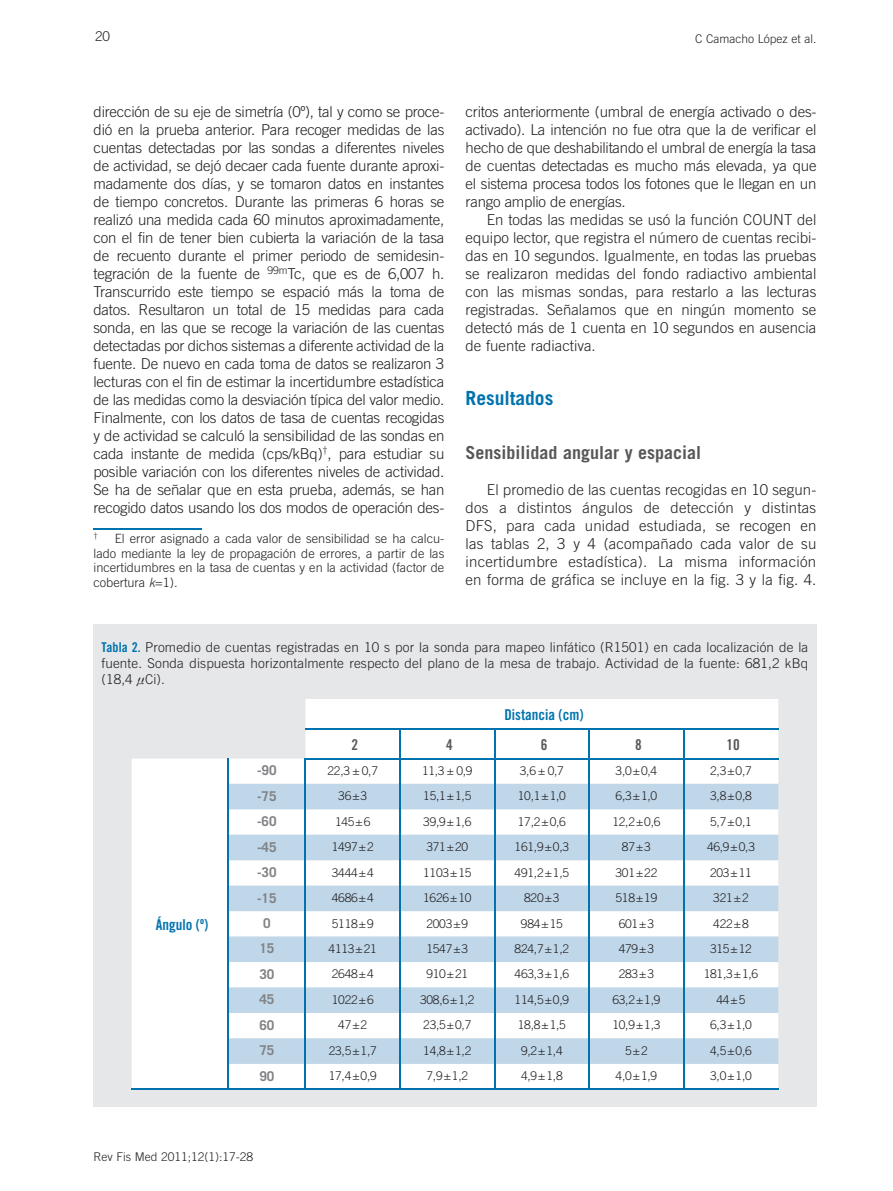
<style>
.page{position:relative;width:893px;height:1191px;background:#fff}
.page>*{position:absolute;margin:0;border:0;box-sizing:border-box;transform-origin:0 0}
.t1{font:700 19.5px "Trade Gothic";color:#0073ae}
.t2{font:700 18px "Trade Gothic";color:#57585a}
.t3{font:300 15px/18px "Trade Gothic";letter-spacing:-.01em;color:#231f20;text-align:justify}
.t4{font:15px "Trade Gothic Bold Cond Twenty";color:#0073ae}
.t5{font:15px "Trade Gothic Bold Cond Twenty";color:#57585a}
.t6{font:300 13.5px/16.2px "Trade Gothic";letter-spacing:.01em;color:#231f20;text-align:justify}
.t7{font:700 13.5px "Trade Gothic";color:#808285}
.t8{font:300 12.75px/14.5px "Trade Gothic";color:#231f20;text-align:justify}
.t9{font:300 12px "Trade Gothic";letter-spacing:-.02em;color:#231f20}
.t10{font:300 12px "Trade Gothic";color:#231f20}
.t11{font:300 8.85px "Trade Gothic";color:#231f20}
.s1{font-style:italic}
.s2{font-family:"Trade Gothic Bold Cond Twenty";font-weight:400;color:#0073ae}
.s3{font-family:"M Ma Greek";font-weight:400;font-style:italic}
</style>
<div class="page">
<hr style="left:94px;top:528px;width:108px;height:1px;background:#0073ae">
<div style="left:93px;top:624px;width:724px;height:482px;background:#e6e7e9"></div>
<svg style="left:132px;top:699px;width:646px;height:389px;fill:#fff"></svg>
<svg style="left:229px;top:758px;width:76px;height:330px;background:#f9fbfd"></svg>
<svg style="left:229px;top:784px;width:76px;height:279px;background:#d9e7f2"></svg>
<hr style="left:305px;top:728px;width:95px;height:2px;background:#0073ae">
<hr style="left:400px;top:728px;width:95px;height:2px;background:#0073ae">
<hr style="left:495px;top:728px;width:94px;height:2px;background:#0073ae">
<hr style="left:589px;top:728px;width:95px;height:2px;background:#0073ae">
<hr style="left:684px;top:728px;width:94px;height:2px;background:#0073ae">
<svg style="left:305px;top:730px;width:473px;height:358px;background:#deeaf4"></svg>
<hr style="left:228px;top:1088px;width:77px;height:1px;background:#0073ae">
<svg style="left:228px;top:758px;width:1px;height:330px"></svg>
<hr style="left:132px;top:1088px;width:96px;height:1px;background:#0073ae">
<hr style="left:305px;top:1088px;width:95px;height:1px;background:#0073ae">
<hr style="left:400px;top:1088px;width:95px;height:1px;background:#0073ae">
<hr style="left:495px;top:1088px;width:94px;height:1px;background:#0073ae">
<hr style="left:589px;top:1088px;width:95px;height:1px;background:#0073ae">
<hr style="left:684px;top:1088px;width:94px;height:1px;background:#0073ae">
<p class="t6" style="left:95px;top:28px;width:17px">20</p>
<p class="t10" style="left:695px;top:31px;width:123px">C Camacho López et al.</p>
<p class="t3" style="left:94px;top:102px;width:352px">dirección de su eje de simetría (0º), tal y como se proce&shy;dió en la prueba anterior. Para recoger medidas de las cuentas detectadas por las sondas a diferentes niveles de actividad, se dejó decaer cada fuente durante aproxi&shy;madamente dos días, y se tomaron datos en instantes de tiempo concretos. Durante las primeras 6 horas se realizó una medida cada 60 minutos aproximadamente, con el fin de tener bien cubierta la variación de la tasa de recuento durante el primer periodo de semidesin&shy;tegración de la fuente de <sup>99m</sup>Tc, que es de 6,007 h.<br>Transcurrido este tiempo se espació más la toma de datos. Resultaron un total de 15 medidas para cada sonda, en las que se recoge la variación de las cuentas detectadas por dichos sistemas a diferente actividad de la fuente. De nuevo en cada toma de datos se realizaron 3 lecturas con el fin de estimar la incertidumbre estadística de las medidas como la desviación típica del valor medio.<br>Finalmente, con los datos de tasa de cuentas recogidas y de actividad se calculó la sensibilidad de las sondas en cada instante de medida (cps/kBq)<sup>†</sup>, para estudiar su posible variación con los diferentes niveles de actividad.<br>Se ha de señalar que en esta prueba, además, se han recogido datos usando los dos modos de operación des-</p>
<p class="t11" style="left:94px;top:531px;width:6px">†</p>
<p class="t8" style="left:94px;top:531px;width:352px;text-indent:21px">El error asignado a cada valor de sensibilidad se ha calcu&shy;lado mediante la ley de propagación de errores, a partir de las incertidumbres en la tasa de cuentas y en la actividad (factor de cobertura <span class="s1">k</span>=1).</p>
<p class="t3" style="left:466px;top:102px;width:352px">critos anteriormente (umbral de energía activado o des&shy;activado). La intención no fue otra que la de verificar el hecho de que deshabilitando el umbral de energía la tasa de cuentas detectadas es mucho más elevada, ya que el sistema procesa todos los fotones que le llegan en un rango amplio de energías.</p>
<p class="t3" style="left:466px;top:210px;width:352px;text-indent:21px">En todas las medidas se usó la función COUNT del equipo lector, que registra el número de cuentas recibi&shy;das en 10 segundos. Igualmente, en todas las pruebas se realizaron medidas del fondo radiactivo ambiental con las mismas sondas, para restarlo a las lecturas registradas. Señalamos que en ningún momento se detectó más de 1 cuenta en 10 segundos en ausencia de fuente radiactiva.</p>
<h1 class="t1" style="left:466px;top:386px;width:89px">Resultados</h1>
<p class="t2" style="left:466px;top:441px;width:237px">Sensibilidad angular y espacial</p>
<p class="t3" style="left:466px;top:480px;width:352px;text-indent:21px">El promedio de las cuentas recogidas en 10 segun&shy;dos a distintos ángulos de detección y distintas DFS, para cada unidad estudiada, se recogen en las tablas 2, 3 y 4 (acompañado cada valor de su incertidumbre estadística). La misma información en forma de gráfica se incluye en la fig. 3 y la fig. 4.</p>
<p class="t6" style="left:102px;top:639px;width:708px"><span class="s2">Tabla 2.</span> Promedio de cuentas registradas en 10 s por la sonda para mapeo linfático (R1501) en cada localización de la fuente. Sonda dispuesta horizontalmente respecto del plano de la mesa de trabajo. Actividad de la fuente: 681,2 kBq (18,4 <span class="s3">n</span>Ci).</p>
<p class="t4" style="left:504px;top:705px;width:81px">Distancia (cm)</p>
<p class="t5" style="left:352px;top:735px;width:8px">2</p>
<p class="t5" style="left:446px;top:735px;width:8px">4</p>
<p class="t5" style="left:541px;top:735px;width:8px">6</p>
<p class="t5" style="left:635px;top:735px;width:8px">8</p>
<p class="t5" style="left:726px;top:735px;width:15px">10</p>
<p class="t4" style="left:156px;top:915px;width:54px">Ángulo (º)</p>
<p class="t7" style="left:257px;top:762px;width:21px">-90</p>
<p class="t9" style="left:327px;top:763px;width:52px">22,3 ± 0,7</p>
<p class="t9" style="left:422px;top:763px;width:52px">11,3 ± 0,9</p>
<p class="t9" style="left:520px;top:763px;width:46px">3,6 ± 0,7</p>
<p class="t9" style="left:616px;top:763px;width:43px">3,0 ± 0,4</p>
<p class="t9" style="left:710px;top:763px;width:43px">2,3 ± 0,7</p>
<p class="t7" style="left:257px;top:787px;width:21px">-75</p>
<p class="t9" style="left:338px;top:789px;width:31px">36 ± 3</p>
<p class="t9" style="left:423px;top:789px;width:50px">15,1 ± 1,5</p>
<p class="t9" style="left:518px;top:789px;width:50px">10,1 ± 1,0</p>
<p class="t9" style="left:616px;top:789px;width:43px">6,3 ± 1,0</p>
<p class="t9" style="left:710px;top:789px;width:43px">3,8 ± 0,8</p>
<p class="t7" style="left:257px;top:813px;width:21px">-60</p>
<p class="t9" style="left:335px;top:814px;width:37px">145 ± 6</p>
<p class="t9" style="left:423px;top:814px;width:50px">39,9 ± 1,6</p>
<p class="t9" style="left:518px;top:814px;width:50px">17,2 ± 0,6</p>
<p class="t9" style="left:612px;top:814px;width:50px">12,2 ± 0,6</p>
<p class="t9" style="left:710px;top:814px;width:43px">5,7 ± 0,1</p>
<p class="t7" style="left:257px;top:838px;width:21px">-45</p>
<p class="t9" style="left:332px;top:839px;width:43px">1497 ± 2</p>
<p class="t9" style="left:426px;top:839px;width:43px">371 ± 20</p>
<p class="t9" style="left:515px;top:839px;width:56px">161,9 ± 0,3</p>
<p class="t9" style="left:622px;top:839px;width:31px">87 ± 3</p>
<p class="t9" style="left:707px;top:839px;width:50px">46,9 ± 0,3</p>
<p class="t7" style="left:257px;top:864px;width:21px">-30</p>
<p class="t9" style="left:332px;top:865px;width:43px">3444 ± 4</p>
<p class="t9" style="left:423px;top:865px;width:50px">1103 ± 15</p>
<p class="t9" style="left:515px;top:865px;width:56px">491,2 ± 1,5</p>
<p class="t9" style="left:615px;top:865px;width:43px">301 ± 22</p>
<p class="t9" style="left:710px;top:865px;width:43px">203 ± 11</p>
<p class="t7" style="left:257px;top:889px;width:21px">-15</p>
<p class="t9" style="left:332px;top:890px;width:43px">4686 ± 4</p>
<p class="t9" style="left:423px;top:890px;width:50px">1626 ± 10</p>
<p class="t9" style="left:524px;top:890px;width:37px">820 ± 3</p>
<p class="t9" style="left:615px;top:890px;width:43px">518 ± 19</p>
<p class="t9" style="left:713px;top:890px;width:37px">321 ± 2</p>
<p class="t7" style="left:263px;top:915px;width:9px">0</p>
<p class="t9" style="left:332px;top:916px;width:43px">5118 ± 9</p>
<p class="t9" style="left:426px;top:916px;width:43px">2003 ± 9</p>
<p class="t9" style="left:521px;top:916px;width:43px">984 ± 15</p>
<p class="t9" style="left:619px;top:916px;width:37px">601 ± 3</p>
<p class="t9" style="left:713px;top:916px;width:37px">422 ± 8</p>
<p class="t7" style="left:259px;top:940px;width:17px">15</p>
<p class="t9" style="left:329px;top:941px;width:50px">4113 ± 21</p>
<p class="t9" style="left:426px;top:941px;width:43px">1547 ± 3</p>
<p class="t9" style="left:515px;top:941px;width:56px">824,7 ± 1,2</p>
<p class="t9" style="left:619px;top:941px;width:37px">479 ± 3</p>
<p class="t9" style="left:710px;top:941px;width:43px">315 ± 12</p>
<p class="t7" style="left:259px;top:965px;width:17px">30</p>
<p class="t9" style="left:332px;top:967px;width:43px">2648 ± 4</p>
<p class="t9" style="left:426px;top:967px;width:43px">910 ± 21</p>
<p class="t9" style="left:515px;top:967px;width:56px">463,3 ± 1,6</p>
<p class="t9" style="left:619px;top:967px;width:37px">283 ± 3</p>
<p class="t9" style="left:704px;top:967px;width:56px">181,3 ± 1,6</p>
<p class="t7" style="left:259px;top:991px;width:17px">45</p>
<p class="t9" style="left:332px;top:992px;width:43px">1022 ± 6</p>
<p class="t9" style="left:420px;top:992px;width:56px">308,6 ± 1,2</p>
<p class="t9" style="left:515px;top:992px;width:56px">114,5 ± 0,9</p>
<p class="t9" style="left:612px;top:992px;width:50px">63,2 ± 1,9</p>
<p class="t9" style="left:716px;top:992px;width:31px">44 ± 5</p>
<p class="t7" style="left:259px;top:1016px;width:17px">60</p>
<p class="t9" style="left:338px;top:1018px;width:31px">47 ± 2</p>
<p class="t9" style="left:423px;top:1018px;width:50px">23,5 ± 0,7</p>
<p class="t9" style="left:518px;top:1018px;width:50px">18,8 ± 1,5</p>
<p class="t9" style="left:612px;top:1018px;width:50px">10,9 ± 1,3</p>
<p class="t9" style="left:710px;top:1018px;width:43px">6,3 ± 1,0</p>
<p class="t7" style="left:259px;top:1042px;width:17px">75</p>
<p class="t9" style="left:329px;top:1043px;width:50px">23,5 ± 1,7</p>
<p class="t9" style="left:423px;top:1043px;width:50px">14,8 ± 1,2</p>
<p class="t9" style="left:521px;top:1043px;width:43px">9,2 ± 1,4</p>
<p class="t9" style="left:625px;top:1043px;width:24px">5 ± 2</p>
<p class="t9" style="left:710px;top:1043px;width:43px">4,5 ± 0,6</p>
<p class="t7" style="left:259px;top:1067px;width:17px">90</p>
<p class="t9" style="left:329px;top:1068px;width:50px">17,4 ± 0,9</p>
<p class="t9" style="left:426px;top:1068px;width:43px">7,9 ± 1,2</p>
<p class="t9" style="left:521px;top:1068px;width:43px">4,9 ± 1,8</p>
<p class="t9" style="left:616px;top:1068px;width:43px">4,0 ± 1,9</p>
<p class="t9" style="left:710px;top:1068px;width:43px">3,0 ± 1,0</p>
<p class="t10" style="left:94px;top:1149px;width:161px">Rev Fis Med 2011;12(1):17-28</p>
</div>
